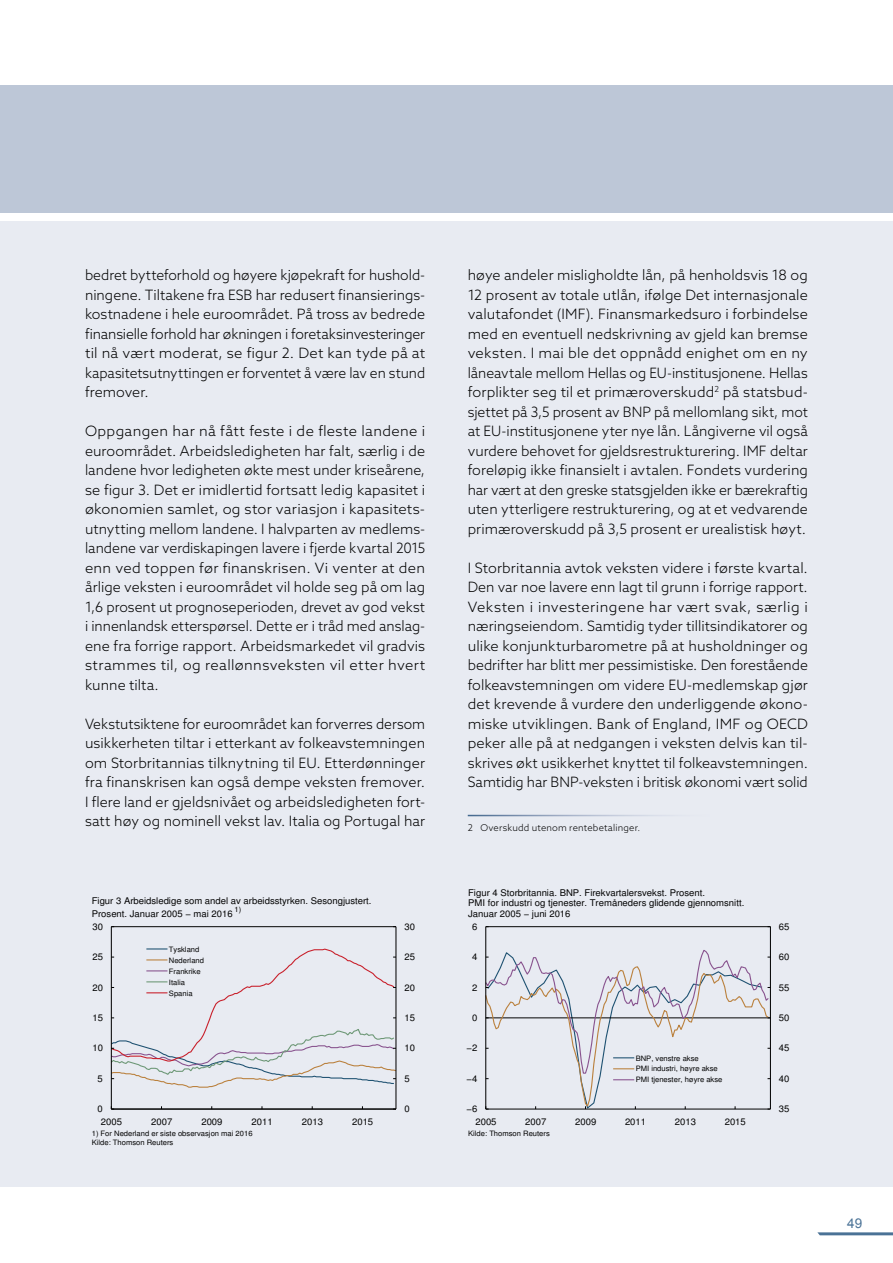
<style>
.page{position:relative;width:893px;height:1263px;background:#fff}
.page>*{position:absolute;margin:0;border:0;box-sizing:border-box;transform-origin:0 0}
.t1{font:300 14.25px/19.5px "Azo Sans";letter-spacing:.005em;color:#000;text-align:justify}
.t2{font:13.5px "Arial";color:#4a7296}
.t3{font:9.3px/10.6px "Helvetica";color:#000}
.t4{font:300 9.3px "Azo Sans";letter-spacing:.02em;color:#000}
.t5{font:7.35px/10.9px "Helvetica";color:#000}
</style>
<div class="page">
<svg style="left:817px;top:1232px;width:76px;height:3px"></svg>
<div style="left:0;top:221px;width:893px;height:965px;background:#e8ebf2"></div>
<div style="left:0;top:85px;width:893px;height:128px;background:#bdc7d7"></div>
<hr style="left:468px;top:815px;width:255px;height:1px;background:#fff">
<img style="left:112px;top:927px;width:284px;height:182px">
<hr style="left:111px;top:1109px;width:285px;height:1px;background:#000">
<hr style="left:111px;top:927px;width:1px;height:182px;background:#000">
<hr style="left:111px;top:926px;width:285px;height:1px;background:#000">
<hr style="left:396px;top:927px;width:1px;height:182px;background:#000">
<svg style="left:110px;top:948px;width:287px;height:140px"></svg>
<img style="left:486px;top:927px;width:284px;height:22px">
<hr style="left:485px;top:927px;width:1px;height:182px;background:#000">
<hr style="left:486px;top:926px;width:284px;height:1px;background:#000">
<hr style="left:770px;top:927px;width:1px;height:182px;background:#000">
<svg style="left:485px;top:949px;width:285px;height:161px"></svg>
<p class="t1" style="left:85px;top:265px;width:342px">bedret bytteforhold og høyere kjøpekraft for hushold&shy;ningene. Tiltakene fra ESB har redusert finansierings&shy;kostnadene i hele euroområdet. På tross av bedrede finansielle forhold har økningen i foretaksinvesteringer til nå vært moderat, se figur 2. Det kan tyde på at kapasitetsutnyttingen er forventet å være lav en stund fremover.</p>
<p class="t1" style="left:85px;top:421px;width:342px">Oppgangen har nå fått feste i de fleste landene i euroområdet. Arbeidsledigheten har falt, særlig i de landene hvor ledigheten økte mest under kriseårene, se figur 3. Det er imidlertid fortsatt ledig kapasitet i økonomien samlet, og stor variasjon i kapasitets&shy;utnytting mellom landene. I halvparten av medlems&shy;landene var verdiskapingen lavere i fjerde kvartal 2015 enn ved toppen før finanskrisen. Vi venter at den årlige veksten i euroområdet vil holde seg på om lag 1,6 prosent ut prognoseperioden, drevet av god vekst i innenlandsk etterspørsel. Dette er i tråd med anslag&shy;ene fra forrige rapport. Arbeidsmarkedet vil gradvis strammes til, og reallønnsveksten vil etter hvert kunne tilta.</p>
<p class="t1" style="left:85px;top:714px;width:342px">Vekstutsiktene for euroområdet kan forverres dersom usikkerheten tiltar i etterkant av folkeavstemningen om Storbritannias tilknytning til EU. Etterdønninger fra finanskrisen kan også dempe veksten fremover.<br>I flere land er gjeldsnivået og arbeidsledigheten fort&shy;satt høy og nominell vekst lav. Italia og Portugal har</p>
<p class="t1" style="left:468px;top:265px;width:342px">høye andeler misligholdte lån, på henholdsvis 18 og 12 prosent av totale utlån, ifølge Det internasjonale valutafondet (IMF). Finansmarkedsuro i forbindelse med en eventuell nedskrivning av gjeld kan bremse veksten. I mai ble det oppnådd enighet om en ny låneavtale mellom Hellas og EU-institusjonene. Hellas forplikter seg til et primæroverskudd<sup>2</sup> på statsbud&shy;sjettet på 3,5 prosent av BNP på mellomlang sikt, mot at EU-institusjonene yter nye lån. Långiverne vil også vurdere behovet for gjeldsrestrukturering. IMF deltar foreløpig ikke finansielt i avtalen. Fondets vurdering har vært at den greske statsgjelden ikke er bærekraftig uten ytterligere restrukturering, og at et vedvarende primæroverskudd på 3,5 prosent er urealistisk høyt.</p>
<p class="t1" style="left:468px;top:558px;width:342px">I Storbritannia avtok veksten videre i første kvartal.<br>Den var noe lavere enn lagt til grunn i forrige rapport.<br>Veksten i investeringene har vært svak, særlig i næringseiendom. Samtidig tyder tillitsindikatorer og ulike konjunkturbarometre på at husholdninger og bedrifter har blitt mer pessimistiske. Den forestående folkeavstemningen om videre EU-medlemskap gjør det krevende å vurdere den underliggende økono&shy;miske utviklingen. Bank of England, IMF og OECD peker alle på at nedgangen i veksten delvis kan til&shy;skrives økt usikkerhet knyttet til folkeavstemningen.<br>Samtidig har BNP-veksten i britisk økonomi vært solid</p>
<p class="t4" style="left:468px;top:821px;width:174px">2 Overskudd utenom rentebetalinger.</p>
<p class="t3" style="left:92px;top:894px;width:281px;line-height:13px">Figur 3 Arbeidsledige som andel av arbeidsstyrken. Sesongjustert.<br>Prosent. Januar 2005 − mai 2016</p>
<p class="t5" style="left:235px;top:904px;width:8px">1)</p>
<p class="t3" style="left:468px;top:887px;width:278px">Figur 4 Storbritannia. BNP. Firekvartalersvekst. Prosent.<br>PMI for industri og tjenester. Tremåneders glidende gjennomsnitt.<br>Januar 2005 − juni 2016</p>
<p class="t3" style="left:92px;top:921px;width:12px">30</p>
<p class="t3" style="left:404px;top:921px;width:12px">30</p>
<p class="t3" style="left:472px;top:921px;width:7px">6</p>
<p class="t3" style="left:779px;top:921px;width:12px">65</p>
<p class="t3" style="left:92px;top:951px;width:12px">25</p>
<p class="t3" style="left:92px;top:982px;width:12px">20</p>
<p class="t5" style="left:169px;top:943px;width:37px">Tyskland<br>Nederland<br>Frankrike<br>Italia<br>Spania</p>
<p class="t3" style="left:404px;top:951px;width:12px">25</p>
<p class="t3" style="left:404px;top:982px;width:12px">20</p>
<p class="t3" style="left:472px;top:951px;width:7px">4</p>
<p class="t3" style="left:472px;top:982px;width:7px">2</p>
<p class="t3" style="left:779px;top:951px;width:12px">60</p>
<p class="t3" style="left:779px;top:982px;width:12px">55</p>
<p class="t3" style="left:92px;top:1012px;width:12px">15</p>
<p class="t3" style="left:404px;top:1012px;width:12px">15</p>
<p class="t3" style="left:472px;top:1012px;width:7px">0</p>
<p class="t3" style="left:779px;top:1012px;width:12px">50</p>
<p class="t3" style="left:92px;top:1043px;width:12px">10</p>
<p class="t3" style="left:404px;top:1043px;width:12px">10</p>
<p class="t3" style="left:467px;top:1043px;width:12px">−2</p>
<p class="t3" style="left:779px;top:1043px;width:12px">45</p>
<p class="t3" style="left:98px;top:1073px;width:7px">5</p>
<p class="t3" style="left:404px;top:1073px;width:7px">5</p>
<p class="t3" style="left:467px;top:1073px;width:12px">−4</p>
<p class="t5" style="left:636px;top:1052px;width:88px">BNP, venstre akse<br>PMI industri, høyre akse<br>PMI tjenester, høyre akse</p>
<p class="t3" style="left:779px;top:1073px;width:12px">40</p>
<p class="t3" style="left:98px;top:1103px;width:7px">0</p>
<p class="t3" style="left:404px;top:1103px;width:7px">0</p>
<p class="t3" style="left:467px;top:1103px;width:12px">−6</p>
<p class="t3" style="left:779px;top:1103px;width:12px">35</p>
<p class="t3" style="left:101px;top:1116px;width:23px">2005</p>
<p class="t3" style="left:151px;top:1116px;width:23px">2007</p>
<p class="t3" style="left:201px;top:1116px;width:23px">2009</p>
<p class="t3" style="left:252px;top:1116px;width:23px">2011</p>
<p class="t3" style="left:302px;top:1116px;width:23px">2013</p>
<p class="t3" style="left:352px;top:1116px;width:23px">2015</p>
<p class="t3" style="left:475px;top:1116px;width:23px">2005</p>
<p class="t3" style="left:525px;top:1116px;width:23px">2007</p>
<p class="t3" style="left:575px;top:1116px;width:23px">2009</p>
<p class="t3" style="left:625px;top:1116px;width:23px">2011</p>
<p class="t3" style="left:675px;top:1116px;width:23px">2013</p>
<p class="t3" style="left:725px;top:1116px;width:23px">2015</p>
<p class="t5" style="left:92px;top:1129px;width:162px;line-height:8.2px">1) For Nederland er siste observasjon mai 2016<br>Kilde: Thomson Reuters</p>
<p class="t5" style="left:468px;top:1128px;width:83px">Kilde: Thomson Reuters</p>
<p class="t2" style="left:847px;top:1214px;width:17px">49</p>
</div>
